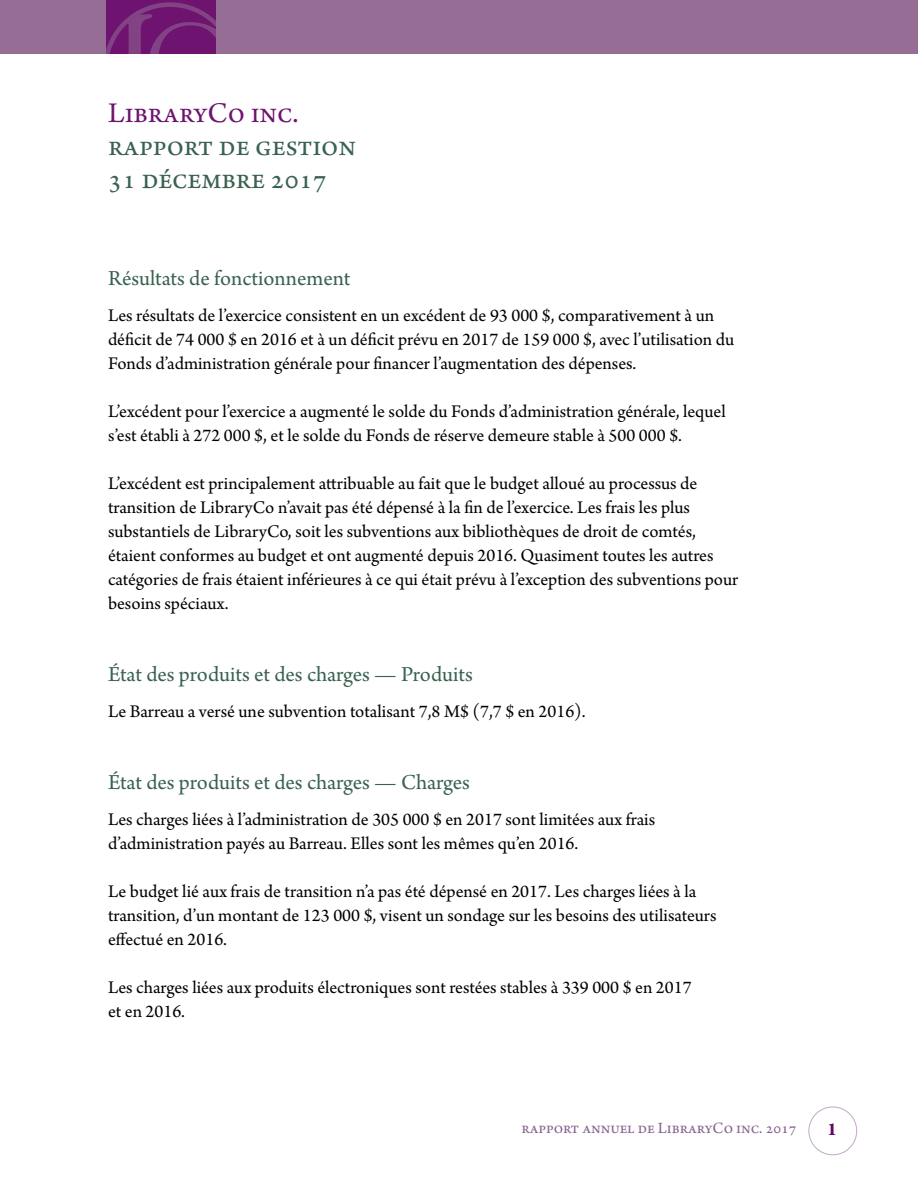
<style>
.page{position:relative;width:918px;height:1188px;background:#fff}
.page>*{position:absolute;margin:0;border:0;box-sizing:border-box;transform-origin:0 0}
.H2-Page_Title{font:30px "Arno Pro";color:#396250}
.H1{font:30px "Arno Pro";color:#6f1371}
.H3_Section_Title{font:22.5px "Arno Pro";letter-spacing:-.005em;color:#396250}
.t1{font:700 19.5px "Arno Pro";color:#640360}
.Body{font:18.75px/24px "Arno Pro";color:#000}
.t2{font:16.5px "Arno Pro";color:#86608f}
</style>
<div class="page">
<div style="left:809px;top:1107px;width:48px;height:48px;border:1px solid #c1a9c7;border-radius:50%"></div>
<div style="left:0;top:0;width:918px;height:54px;background:#956d95"></div>
<svg style="left:107px;top:1px;width:109px;height:53px"></svg>
<p class="H1" style="left:108px;top:96px;width:192px">LibraryCo Inc.</p>
<h1 class="H2-Page_Title" style="left:108px;top:129px;width:250px">RAPPORT DE GESTION</h1>
<h1 class="H2-Page_Title" style="left:108px;top:162px;width:220px">31 DÉCEMBRE 2017</h1>
<h2 class="H3_Section_Title" style="left:108px;top:266px;width:244px">Résultats de fonctionnement</h2>
<p class="Body" style="left:108px;top:305px;width:628px">Les résultats de l’exercice consistent en un excédent de 93 000 $, comparativement à un déficit de 74 000 $ en 2016 et à un déficit prévu en 2017 de 159 000 $, avec l’utilisation du<br>Fonds d’administration générale pour financer l’augmentation des dépenses.</p>
<p class="Body" style="left:108px;top:401px;width:619px">L’excédent pour l’exercice a augmenté le solde du Fonds d’administration générale, lequel s’est établi à 272 000 $, et le solde du Fonds de réserve demeure stable à 500 000 $.</p>
<p class="Body" style="left:108px;top:473px;width:632px">L’excédent est principalement attribuable au fait que le budget alloué au processus de transition de LibraryCo n’avait pas été dépensé à la fin de l’exercice. Les frais les plus substantiels de LibraryCo, soit les subventions aux bibliothèques de droit de comtés, étaient conformes au budget et ont augmenté depuis 2016. Quasiment toutes les autres catégories de frais étaient inférieures à ce qui était prévu à l’exception des subventions pour besoins spéciaux.</p>
<h2 class="H3_Section_Title" style="left:108px;top:662px;width:366px">État des produits et des charges — Produits</h2>
<p class="Body" style="left:108px;top:701px;width:479px">Le Barreau a versé une subvention totalisant 7,8 M$ (7,7 $ en 2016).</p>
<h2 class="H3_Section_Title" style="left:108px;top:770px;width:363px">État des produits et des charges — Charges</h2>
<p class="Body" style="left:108px;top:809px;width:549px">Les charges liées à l’administration de 305 000 $ en 2017 sont limitées aux frais d’administration payés au Barreau. Elles sont les mêmes qu’en 2016.</p>
<p class="Body" style="left:108px;top:881px;width:610px">Le budget lié aux frais de transition n’a pas été dépensé en 2017. Les charges liées à la transition, d’un montant de 123 000 $, visent un sondage sur les besoins des utilisateurs effectué en 2016.</p>
<p class="Body" style="left:108px;top:977px;width:585px">Les charges liées aux produits électroniques sont restées stables à 339 000 $ en 2017 et en 2016.</p>
<p class="t2" style="left:521px;top:1118px;width:277px">rapport annuel de LibraryCo Inc. 2017</p>
<p class="t1" style="left:827px;top:1118px;width:11px">1</p>
</div>
